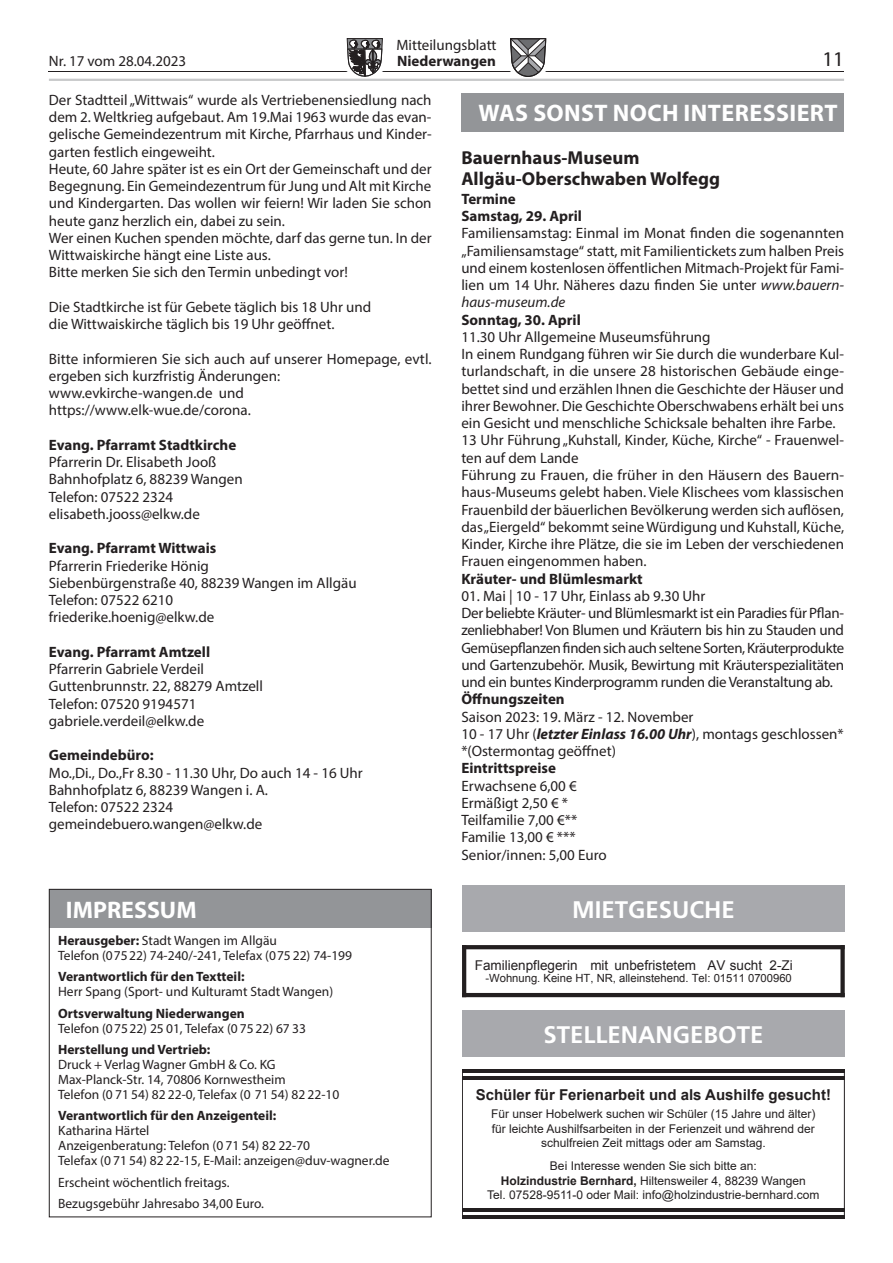
<style>
.page{position:relative;width:893px;height:1263px;background:#fff}
.page>*{position:absolute;margin:0;border:0;box-sizing:border-box;transform-origin:0 0}
.t1{font:700 24px "Myriad Pro";letter-spacing:.02em;color:#fff}
.t2{font:700 24px "Frutiger";color:#fff}
.t3{font:700 24px "Frutiger LT Std";color:#fff}
.t4{font:700 24px "Myriad Pro";color:#fff}
.t5{font:21px "Myriad Pro";color:#231f20}
.t6{font:700 18.75px/21px "Myriad Pro";color:#231f20}
.t7{font:15px/17.2px "Myriad Pro";color:#231f20}
.t8{font:15px/17.2px "Myriad Pro";letter-spacing:-.02em;color:#231f20}
.t9{font:700 15px/17.2px "Myriad Pro";color:#231f20}
.t10{font:700 15px "Arial";color:#231f20}
.t11{font:13.5px/15px "Myriad Pro";color:#231f20}
.t12{font:700 13.5px "Myriad Pro";color:#231f20}
.t13{font:13.5px "Arial";color:#231f20}
.t14{font:12px/14.4px "Arial";color:#231f20;text-align:center}
.t15{font:11.25px "Arial";color:#231f20}
.s1{font-style:italic}
.s2{font-weight:700;font-style:italic}
.s3{font-weight:700}
</style>
<div class="page">
<hr style="left:49px;top:71px;width:795px;height:1px;background:#231f20">
<svg style="left:347px;top:38px;width:36px;height:39px"></svg>
<svg style="left:510px;top:38px;width:36px;height:39px"></svg>
<hr style="left:49px;top:79px;width:795px;height:2px;background:#c7c8ca">
<div style="left:461px;top:93px;width:383px;height:38px;background:#939598"></div>
<div style="left:49px;top:889px;width:383px;height:39px;background:#939598"></div>
<div style="left:49px;top:889px;width:383px;height:328px;border:1px solid #231f20"></div>
<div style="left:462px;top:885px;width:383px;height:47px;background:#a8a9ad"></div>
<hr style="left:462px;top:1069px;width:383px;height:4px;background:#231f20">
<hr style="left:462px;top:1208px;width:383px;height:4px;background:#231f20">
<hr style="left:462px;top:1076px;width:383px;height:3px;background:#231f20">
<hr style="left:462px;top:1215px;width:383px;height:3px;background:#231f20">
<hr style="left:462px;top:993px;width:383px;height:4px;background:#231f20">
<div style="left:840px;top:945px;width:5px;height:52px;background:#231f20"></div>
<svg style="left:466px;top:945px;width:379px;height:4px;background:#272324"></svg>
<hr style="left:462px;top:945px;width:4px;height:52px;background:#231f20">
<div style="left:462px;top:1010px;width:383px;height:47px;background:#a8a9ad"></div>
<p class="t7" style="left:396px;top:36px;width:102px">Mitteilungsblatt</p>
<p class="t7" style="left:49px;top:52px;width:139px">Nr. 17 vom 28.04.2023</p>
<p class="t9" style="left:397px;top:52px;width:100px">Niederwangen</p>
<h2 class="t5" style="left:822px;top:46px;width:23px">11</h2>
<p class="t7" style="left:49px;top:91px;width:384px">Der Stadtteil „Wittwais“ wurde als Vertriebenensiedlung nach dem 2. Weltkrieg aufgebaut. Am 19.Mai 1963 wurde das evan&shy;gelische Gemeindezentrum mit Kirche, Pfarrhaus und Kinder&shy;garten festlich eingeweiht.<br>Heute, 60 Jahre später ist es ein Ort der Gemeinschaft und der Begegnung. Ein Gemeindezentrum für Jung und Alt mit Kirche und Kindergarten. Das wollen wir feiern! Wir laden Sie schon heute ganz herzlich ein, dabei zu sein.<br>Wer einen Kuchen spenden möchte, darf das gerne tun. In der Wittwaiskirche hängt eine Liste aus.<br>Bitte merken Sie sich den Termin unbedingt vor!</p>
<p class="t7" style="left:49px;top:298px;width:324px">Die Stadtkirche ist für Gebete täglich bis 18 Uhr und die Wittwaiskirche täglich bis 19 Uhr geöffnet.</p>
<p class="t7" style="left:49px;top:350px;width:384px">Bitte informieren Sie sich auch auf unserer Homepage, evtl. ergeben sich kurzfristig Änderungen: www.evkirche-wangen.de und https://www.elk-wue.de/corona.</p>
<p class="t9" style="left:49px;top:436px;width:189px">Evang. Pfarramt Stadtkirche</p>
<p class="t7" style="left:49px;top:453px;width:195px">Pfarrerin Dr. Elisabeth Jooß<br>Bahnhofplatz 6, 88239 Wangen<br>Telefon: 07522 2324 elisabeth.jooss@elkw.de</p>
<p class="t9" style="left:49px;top:539px;width:169px">Evang. Pfarramt Wittwais</p>
<p class="t7" style="left:49px;top:557px;width:309px">Pfarrerin Friederike Hönig<br>Siebenbürgenstraße 40, 88239 Wangen im Allgäu<br>Telefon: 07522 6210<br>friederike.hoenig@elkw.de</p>
<p class="t9" style="left:49px;top:643px;width:163px">Evang. Pfarramt Amtzell</p>
<p class="t7" style="left:49px;top:660px;width:216px">Pfarrerin Gabriele Verdeil<br>Guttenbrunnstr. 22, 88279 Amtzell<br>Telefon: 07520 9194571 gabriele.verdeil@elkw.de</p>
<p class="t9" style="left:49px;top:746px;width:106px">Gemeindebüro:</p>
<p class="t7" style="left:49px;top:764px;width:315px">Mo.,Di., Do.,Fr 8.30 - 11.30 Uhr, Do auch 14 - 16 Uhr Bahnhofplatz 6, 88239 Wangen i. A.<br>Telefon: 07522 2324 gemeindebuero.wangen@elkw.de</p>
<h1 class="t1" style="left:479px;top:97px;width:361px">WAS SONST NOCH INTERESSIERT</h1>
<p class="t6" style="left:461px;top:146px;width:260px">Bauernhaus-Museum<br>Allgäu-Oberschwaben Wolfegg</p>
<p class="t9" style="left:461px;top:190px;width:122px">Termine<br>Samstag, 29. April</p>
<p class="t7" style="left:461px;top:225px;width:384px;text-align:justify">Familiensamstag: Einmal im Monat finden die sogenannten „Familiensamstage“ statt, mit Familientickets zum halben Preis und einem kostenlosen öffentlichen Mitmach-Projekt für Fami&shy;lien um 14 Uhr. Näheres dazu finden Sie unter <span class="s1">www.bauern&shy;haus-museum.de</span></p>
<p class="t9" style="left:461px;top:311px;width:121px">Sonntag, 30. April</p>
<p class="t7" style="left:461px;top:328px;width:384px">11.30 Uhr Allgemeine Museumsführung<br>In einem Rundgang führen wir Sie durch die wunderbare Kul&shy;turlandschaft, in die unsere 28 historischen Gebäude einge&shy;bettet sind und erzählen Ihnen die Geschichte der Häuser und ihrer Bewohner. Die Geschichte Oberschwabens erhält bei uns ein Gesicht und menschliche Schicksale behalten ihre Farbe.<br>13 Uhr Führung „Kuhstall, Kinder, Küche, Kirche“ - Frauenwel&shy;ten auf dem Lande<br>Führung zu Frauen, die früher in den Häusern des Bauern&shy;haus-Museums gelebt haben. Viele Klischees vom klassischen Frauenbild der bäuerlichen Bevölkerung werden sich auflösen, das „Eiergeld“ bekommt seine Würdigung und Kuhstall, Küche, Kinder, Kirche ihre Plätze, die sie im Leben der verschiedenen Frauen eingenommen haben.</p>
<p class="t9" style="left:461px;top:569px;width:183px">Kräuter- und Blümlesmarkt</p>
<p class="t8" style="left:461px;top:587px;width:384px">01. Mai | 10 - 17 Uhr, Einlass ab 9.30 Uhr<br>Der beliebte Kräuter- und Blümlesmarkt ist ein Paradies für Pflan&shy;zenliebhaber! Von Blumen und Kräutern bis hin zu Stauden und Gemüsepflanzen finden sich auch seltene Sorten, Kräuterprodukte und Gartenzubehör. Musik, Bewirtung mit Kräuterspezialitäten und ein buntes Kinderprogramm runden die Veranstaltung ab.</p>
<p class="t9" style="left:461px;top:690px;width:105px">Öffnungszeiten</p>
<p class="t7" style="left:461px;top:708px;width:384px">Saison 2023: 19. März - 12. November<br>10 - 17 Uhr (<span class="s2">letzter Einlass 16.00 Uhr</span>), montags geschlossen* *(Ostermontag geöffnet)</p>
<p class="t9" style="left:461px;top:759px;width:96px">Eintrittspreise</p>
<p class="t7" style="left:461px;top:777px;width:147px">Erwachsene 6,00 €<br>Ermäßigt 2,50 € *<br>Teilfamilie 7,00 €**<br>Familie 13,00 € ***<br>Senior/innen: 5,00 Euro</p>
<h1 class="t4" style="left:66px;top:894px;width:132px">IMPRESSUM</h1>
<p class="t11" style="left:58px;top:932px;width:295px"><span class="s3">Herausgeber:</span> Stadt Wangen im Allgäu<br>Telefon (07522) 74-240/-241, Telefax (075 22) 74-199</p>
<p class="t12" style="left:58px;top:968px;width:188px">Verantwortlich für den Textteil:</p>
<p class="t11" style="left:58px;top:984px;width:277px">Herr Spang (Sport- und Kulturamt Stadt Wangen)</p>
<p class="t12" style="left:58px;top:1004px;width:188px">Ortsverwaltung Niederwangen</p>
<p class="t11" style="left:58px;top:1020px;width:249px">Telefon (07522) 25 01, Telefax (0 75 22) 67 33</p>
<p class="t12" style="left:58px;top:1040px;width:154px">Herstellung und Vertrieb:</p>
<p class="t11" style="left:58px;top:1057px;width:283px">Druck + Verlag Wagner GmbH &amp; Co. KG<br>Max-Planck-Str. 14, 70806 Kornwestheim<br>Telefon (0 71 54) 82 22-0, Telefax (0 71 54) 82 22-10</p>
<p class="t12" style="left:58px;top:1107px;width:220px">Verantwortlich für den Anzeigenteil:</p>
<p class="t11" style="left:58px;top:1123px;width:333px">Katharina Härtel<br>Anzeigenberatung: Telefon (0 71 54) 82 22-70<br>Telefax (0 71 54) 82 22-15, E-Mail: anzeigen@duv-wagner.de</p>
<p class="t11" style="left:58px;top:1171px;width:207px;line-height:21.5px">Erscheint wöchentlich freitags.<br>Bezugsgebühr Jahresabo 34,00 Euro.</p>
<h1 class="t3" style="left:572px;top:896px;width:164px">MIETGESUCHE</h1>
<p class="t13" style="left:475px;top:956px;width:320px">Familienpflegerin mit unbefristetem AV sucht 2-Zi</p>
<p class="t15" style="left:485px;top:970px;width:308px">-Wohnung. Keine HT, NR, alleinstehend. Tel: 01511 0700960</p>
<h1 class="t2" style="left:543px;top:1020px;width:222px">STELLENANGEBOTE</h1>
<p class="t10" style="left:476px;top:1084px;width:357px">Schüler für Ferienarbeit und als Aushilfe gesucht!</p>
<p class="t14" style="left:491px;top:1107px;width:326px">Für unser Hobelwerk suchen wir Schüler (15 Jahre und älter) für leichte Aushilfsarbeiten in der Ferienzeit und während der schulfreien Zeit mittags oder am Samstag.</p>
<p class="t14" style="left:487px;top:1159px;width:334px">Bei Interesse wenden Sie sich bitte an:<br><span class="s3">Holzindustrie Bernhard,</span> Hiltensweiler 4, 88239 Wangen<br>Tel. 07528-9511-0 oder Mail: info@holzindustrie-bernhard.com</p>
</div>
